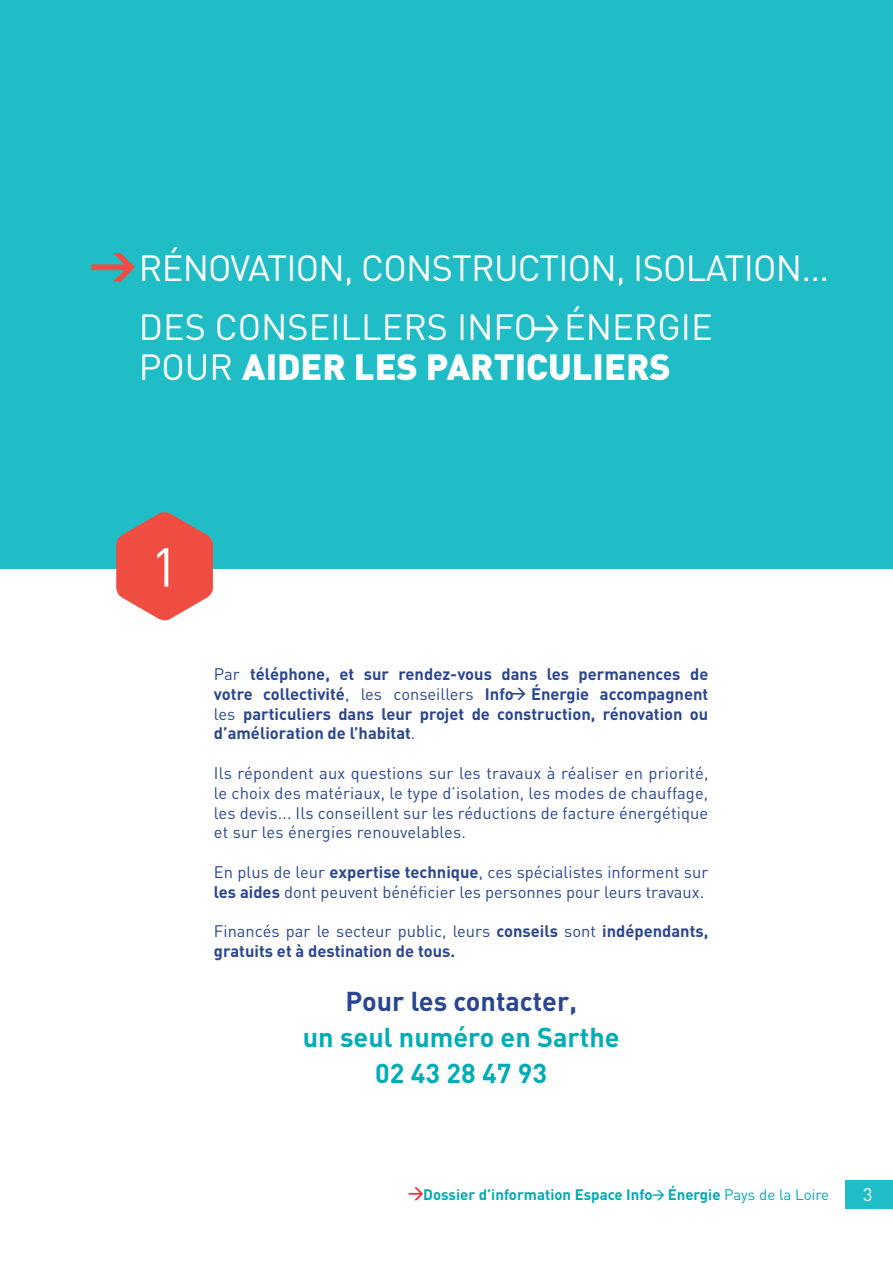
<style>
.page{position:relative;width:893px;height:1263px;background:#fff}
.page>*{position:absolute;margin:0;border:0;box-sizing:border-box;transform-origin:0 0}
.t1{font:54px "DIN";color:#fff}
.t2{font:36px "DIN";letter-spacing:-.02em;color:#fff}
.t3{font:36px "DIN";color:#fff}
.t4{font:900 36px "DIN";color:#fff}
.t5{font:700 27px "DIN";color:#00adb7}
.t6{font:700 27px "DIN";color:#2a4692}
.t7{font:18px "DIN";color:#fff}
.t8{font:16.5px/19.8px "DIN";color:#2a4692;text-align:justify}
.t9{font:700 16.5px/19.8px "DIN";color:#2a4692;text-align:justify}
.t10{font:700 15px "DIN";color:#00aab5}
.s1{font-weight:400}
.s2{font-weight:700}
</style>
<div class="page">
<div style="left:0;top:0;width:893px;height:569px;background:#21bdc7"></div>
<svg style="left:512px;top:688px;width:13px;height:12px"></svg>
<svg style="left:534px;top:315px;width:25px;height:27px"></svg>
<svg style="left:116px;top:512px;width:97px;height:109px"></svg>
<svg style="left:91px;top:253px;width:44px;height:29px"></svg>
<svg style="left:409px;top:1187px;width:14px;height:13px"></svg>
<svg style="left:652px;top:1190px;width:12px;height:10px"></svg>
<div style="left:845px;top:1180px;width:48px;height:28px;background:#21bdc7"></div>
<p class="t2" style="left:139px;top:246px;width:692px">RÉNOVATION, CONSTRUCTION, ISOLATION...</p>
<p class="t3" style="left:139px;top:304px;width:575px">DES CONSEILLERS INFO ÉNERGIE</p>
<p class="t4" style="left:139px;top:343px;width:533px"><span class="s1">POUR</span> AIDER LES PARTICULIERS</p>
<p class="t1" style="left:150px;top:533px;width:30px">1</p>
<p class="t9" style="left:214px;top:663px;width:496px"><span class="s1">Par</span> téléphone, et sur rendez-vous dans les permanences de votre collectivité<span class="s1">, les conseillers</span> Info Énergie accompagnent <span class="s1">les</span> particuliers dans leur projet de construction, rénovation ou d’amélioration de l’habitat<span class="s1">.</span></p>
<p class="t8" style="left:214px;top:763px;width:496px">Ils répondent aux questions sur les travaux à réaliser en priorité, le choix des matériaux, le type d’isolation, les modes de chauffage, les devis... Ils conseillent sur les réductions de facture énergétique et sur les énergies renouvelables.</p>
<p class="t8" style="left:214px;top:862px;width:496px">En plus de leur <span class="s2">expertise technique</span>, ces spécialistes informent sur <span class="s2">les aides</span> dont peuvent bénéficier les personnes pour leurs travaux.</p>
<p class="t9" style="left:214px;top:921px;width:496px"><span class="s1">Financés par le secteur public, leurs</span> conseils <span class="s1">sont</span> indépendants, gratuits et à destination de tous.</p>
<p class="t6" style="left:345px;top:984px;width:233px">Pour les contacter,</p>
<p class="t5" style="left:303px;top:1020px;width:318px">un seul numéro en Sarthe</p>
<p class="t5" style="left:375px;top:1056px;width:173px">02 43 28 47 93</p>
<p class="t10" style="left:423px;top:1185px;width:407px">Dossier d’information Espace Info Énergie <span class="s1">Pays de la Loire</span></p>
<p class="t7" style="left:863px;top:1183px;width:11px">3</p>
</div>
